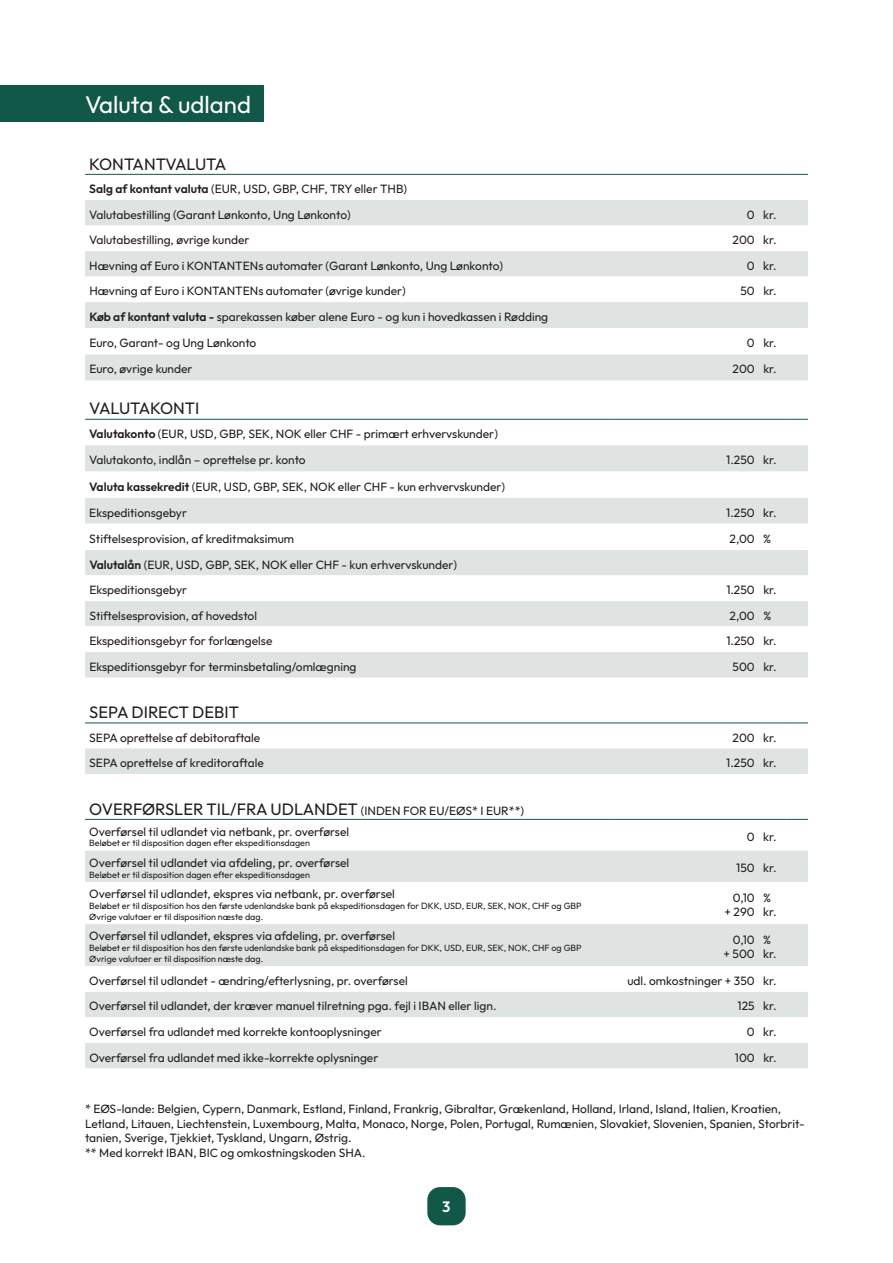
<style>
.page{position:relative;width:893px;height:1263px;background:#fff}
.page>*{position:absolute;margin:0;border:0;box-sizing:border-box;transform-origin:0 0}
.t1{font:24px "Outfit";color:#fff}
.t2{font:16.5px "Outfit";letter-spacing:-.01em;color:#231f20}
.t3{font:600 15px "Outfit";color:#fff}
.t4{font:12px/14.4px "Outfit";color:#231f20}
.t5{font:9px/10.8px "Outfit";color:#231f20}
.s1{font-weight:600}
.s2{font-size:12px}
</style>
<div class="page">
<div style="left:85px;top:200px;width:723px;height:180px;background:#dfe4e2"></div>
<svg style="left:85px;top:226px;width:723px;height:128px"></svg>
<hr style="left:85px;top:174px;width:525px;height:1px;background:#115848">
<hr style="left:610px;top:174px;width:149px;height:1px;background:#115848">
<svg style="left:759px;top:174px;width:49px;height:1px"></svg>
<div style="left:0;top:85px;width:264px;height:37px;background:#115848"></div>
<div style="left:427px;top:1187px;width:39px;height:38px;background:#115848;border-radius:13px"></div>
<div style="left:85px;top:851px;width:723px;height:217px;background:#dfe4e2"></div>
<svg style="left:85px;top:882px;width:723px;height:161px"></svg>
<hr style="left:85px;top:819px;width:525px;height:1px;background:#115848">
<hr style="left:610px;top:819px;width:149px;height:1px;background:#115848">
<svg style="left:759px;top:819px;width:49px;height:1px"></svg>
<div style="left:85px;top:445px;width:723px;height:232px;background:#dfe4e2"></div>
<svg style="left:85px;top:471px;width:723px;height:130px"></svg>
<svg style="left:85px;top:626px;width:723px;height:26px"></svg>
<hr style="left:85px;top:419px;width:525px;height:1px;background:#115848">
<hr style="left:610px;top:419px;width:149px;height:1px;background:#115848">
<svg style="left:759px;top:419px;width:49px;height:1px"></svg>
<div style="left:85px;top:748px;width:723px;height:26px;background:#dfe4e2"></div>
<hr style="left:85px;top:722px;width:525px;height:1px;background:#115848">
<hr style="left:610px;top:722px;width:149px;height:1px;background:#115848">
<svg style="left:759px;top:722px;width:49px;height:1px"></svg>
<h1 class="t1" style="left:85px;top:90px;width:167px">Valuta &amp; udland</h1>
<h2 class="t2" style="left:89px;top:154px;width:139px">KONTANTVALUTA</h2>
<p class="t4" style="left:89px;top:176px;width:319px;line-height:25.7px"><span class="s1">Salg af kontant valuta</span> (EUR, USD, GBP, CHF, TRY eller THB)<br>Valutabestilling (Garant Lønkonto, Ung Lønkonto)</p>
<p class="t4" style="left:747px;top:208px;width:31px">0 kr.</p>
<p class="t4" style="left:89px;top:233px;width:162px">Valutabestilling, øvrige kunder</p>
<p class="t4" style="left:733px;top:233px;width:46px">200 kr.</p>
<p class="t4" style="left:89px;top:259px;width:415px">Hævning af Euro i KONTANTENs automater (Garant Lønkonto, Ung Lønkonto)</p>
<p class="t4" style="left:747px;top:259px;width:31px">0 kr.</p>
<p class="t4" style="left:89px;top:284px;width:318px">Hævning af Euro i KONTANTENs automater (øvrige kunder)</p>
<p class="t4" style="left:740px;top:284px;width:38px">50 kr.</p>
<p class="t4" style="left:89px;top:304px;width:460px;line-height:26.1px"><span class="s1">Køb af kontant valuta -</span> sparekassen køber alene Euro - og kun i hovedkassen i Rødding<br>Euro, Garant- og Ung Lønkonto</p>
<p class="t4" style="left:747px;top:336px;width:31px">0 kr.</p>
<p class="t4" style="left:89px;top:362px;width:105px">Euro, øvrige kunder</p>
<p class="t4" style="left:733px;top:362px;width:46px">200 kr.</p>
<h2 class="t2" style="left:89px;top:398px;width:112px">VALUTAKONTI</h2>
<p class="t4" style="left:89px;top:421px;width:410px;line-height:26.1px"><span class="s1">Valutakonto</span> (EUR, USD, GBP, SEK, NOK eller CHF - primært erhvervskunder)<br>Valutakonto, indlån – oprettelse pr. konto</p>
<p class="t4" style="left:89px;top:474px;width:417px;line-height:26.1px"><span class="s1">Valuta kassekredit</span> (EUR, USD, GBP, SEK, NOK eller CHF - kun erhvervskunder)<br>Ekspeditionsgebyr</p>
<p class="t4" style="left:726px;top:453px;width:52px">1.250 kr.</p>
<p class="t4" style="left:726px;top:506px;width:52px">1.250 kr.</p>
<p class="t4" style="left:89px;top:532px;width:206px">Stiftelsesprovision, af kreditmaksimum</p>
<p class="t4" style="left:730px;top:532px;width:43px">2,00 %</p>
<p class="t4" style="left:89px;top:552px;width:369px;line-height:25.5px"><span class="s1">Valutalån</span> (EUR, USD, GBP, SEK, NOK eller CHF - kun erhvervskunder)<br>Ekspeditionsgebyr</p>
<p class="t4" style="left:726px;top:583px;width:52px">1.250 kr.</p>
<p class="t4" style="left:89px;top:608px;width:169px">Stiftelsesprovision, af hovedstol</p>
<p class="t4" style="left:730px;top:608px;width:43px">2,00 %</p>
<p class="t4" style="left:89px;top:634px;width:185px">Ekspeditionsgebyr for forlængelse</p>
<p class="t4" style="left:726px;top:634px;width:52px">1.250 kr.</p>
<p class="t4" style="left:89px;top:660px;width:269px">Ekspeditionsgebyr for terminsbetaling/omlægning</p>
<p class="t4" style="left:733px;top:660px;width:46px">500 kr.</p>
<h2 class="t2" style="left:89px;top:702px;width:151px">SEPA DIRECT DEBIT</h2>
<p class="t4" style="left:89px;top:731px;width:173px">SEPA oprettelse af debitoraftale</p>
<p class="t4" style="left:732px;top:731px;width:46px">200 kr.</p>
<p class="t4" style="left:89px;top:756px;width:176px">SEPA oprettelse af kreditoraftale</p>
<p class="t4" style="left:726px;top:756px;width:52px">1.250 kr.</p>
<h2 class="t2" style="left:89px;top:798px;width:436px">OVERFØRSLER TIL/FRA UDLANDET <span class="s2">(INDEN FOR EU/EØS* I EUR**)</span></h2>
<p class="t4" style="left:89px;top:824px;width:261px">Overførsel til udlandet via netbank, pr. overførsel</p>
<p class="t5" style="left:89px;top:838px;width:222px">Beløbet er til disposition dagen efter ekspeditionsdagen</p>
<p class="t4" style="left:89px;top:856px;width:261px">Overførsel til udlandet via afdeling, pr. overførsel</p>
<p class="t5" style="left:89px;top:869px;width:222px">Beløbet er til disposition dagen efter ekspeditionsdagen</p>
<p class="t4" style="left:747px;top:830px;width:31px">0 kr.</p>
<p class="t4" style="left:736px;top:861px;width:42px">150 kr.</p>
<p class="t4" style="left:89px;top:887px;width:307px">Overførsel til udlandet, ekspres via netbank, pr. overførsel</p>
<p class="t5" style="left:89px;top:901px;width:494px">Beløbet er til disposition hos den første udenlandske bank på ekspeditionsdagen for DKK, USD, EUR, SEK, NOK, CHF og GBP<br>Øvrige valutaer er til disposition næste dag.</p>
<p class="t4" style="left:725px;top:891px;width:32px;text-align:right">0,10 + 290</p>
<p class="t4" style="left:763px;top:891px;width:15px">% kr.</p>
<p class="t4" style="left:89px;top:929px;width:307px">Overførsel til udlandet, ekspres via afdeling, pr. overførsel</p>
<p class="t5" style="left:89px;top:943px;width:494px">Beløbet er til disposition hos den første udenlandske bank på ekspeditionsdagen for DKK, USD, EUR, SEK, NOK, CHF og GBP<br>Øvrige valutaer er til disposition næste dag.</p>
<p class="t4" style="left:723px;top:933px;width:33px;text-align:right">0,10 + 500</p>
<p class="t4" style="left:763px;top:933px;width:15px">% kr.</p>
<p class="t4" style="left:89px;top:974px;width:320px">Overførsel til udlandet - ændring/efterlysning, pr. overførsel</p>
<p class="t4" style="left:627px;top:974px;width:151px">udl. omkostninger + 350 kr.</p>
<p class="t4" style="left:89px;top:999px;width:409px">Overførsel til udlandet, der kræver manuel tilretning pga. fejl i IBAN eller lign.</p>
<p class="t4" style="left:738px;top:999px;width:41px">125 kr.</p>
<p class="t4" style="left:89px;top:1025px;width:294px">Overførsel fra udlandet med korrekte kontooplysninger</p>
<p class="t4" style="left:747px;top:1025px;width:31px">0 kr.</p>
<p class="t4" style="left:89px;top:1050px;width:291px">Overførsel fra udlandet med ikke-korrekte oplysninger</p>
<p class="t4" style="left:735px;top:1050px;width:43px">100 kr.</p>
<p class="t4" style="left:85px;top:1102px;width:721px">* EØS-lande: Belgien, Cypern, Danmark, Estland, Finland, Frankrig, Gibraltar, Grækenland, Holland, Irland, Island, Italien, Kroatien, Letland, Litauen, Liechtenstein, Luxembourg, Malta, Monaco, Norge, Polen, Portugal, Rumænien, Slovakiet, Slovenien, Spanien, Storbrit&shy;tanien, Sverige, Tjekkiet, Tyskland, Ungarn, Østrig.<br>** Med korrekt IBAN, BIC og omkostningskoden SHA.</p>
<p class="t3" style="left:442px;top:1197px;width:10px">3</p>
</div>
